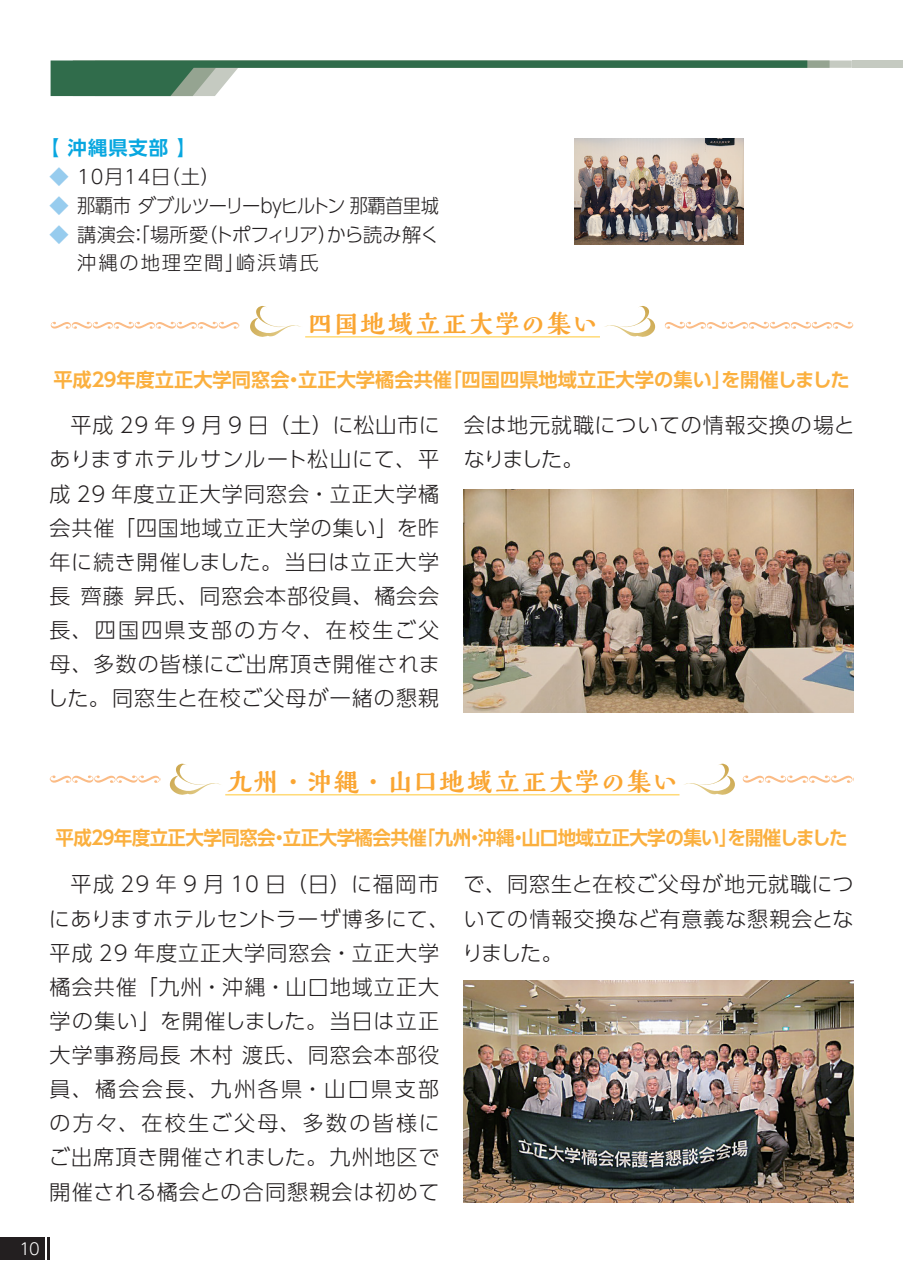
<style>
.page{position:relative;width:903px;height:1275px;background:#fff}
.page>*{position:absolute;margin:0;border:0;box-sizing:border-box;transform-origin:0 0}
.t1{font:800 25.38px "Kaimin So Std";letter-spacing:.08em;color:#faa633;scale:.96 1}
.t2{font:800 25.2px "Kaimin So Std";letter-spacing:.08em;color:#faa633;scale:.96 1}
.t3{font:300 21px/34.1px "UD Shin Go Pro";letter-spacing:.05em;color:#231f20;text-align:justify}
.t4{font:300 21px/34.1px "UD Shin Go Pro";letter-spacing:.03em;color:#231f20}
.t5{font:700 19.25px "UD Shin Go Pro De";letter-spacing:-.03em;color:#fbb03f;scale:.96 1}
.t6{font:700 19.25px "UD Shin Go Pro De";color:#fbb03f}
.t7{font:300 19.25px/28.9px "UD Shin Go Pro";letter-spacing:.015em;color:#231f20}
.t8{font:300 19.25px "UD Shin Go Pro";letter-spacing:-.02em;color:#231f20;scale:.95 1}
.t9{font:300 19.25px "UD Shin Go Pro";letter-spacing:-.02em;color:#231f20}
.t10{font:700 19.25px "UD Shin Go Pro De";letter-spacing:.05em;color:#08a7e0}
.t11{font:300 16.1px "UD Shin Go Pro";color:#fff}
.s1{color:#97ccee}
</style>
<div class="page">
<div style="left:0;top:1238px;width:45px;height:22px;background:#231f20"></div>
<hr style="left:47px;top:1238px;width:3px;height:22px;background:#231f20">
<svg style="left:51px;top:60px;width:801px;height:36px"></svg>
<div style="left:852px;top:60px;width:51px;height:8px;background:#c5cac1"></div>
<svg style="left:250px;top:306px;width:406px;height:31px"></svg>
<hr style="left:305px;top:336px;width:295px;height:2px;background:#ffdb7a">
<svg style="left:665px;top:322px;width:188px;height:7px"></svg>
<svg style="left:51px;top:322px;width:188px;height:7px"></svg>
<svg style="left:169px;top:763px;width:109px;height:33px"></svg>
<div style="left:290px;top:778px;width:7px;height:7px;border:2px solid #fff;border-radius:50%"></div>
<svg style="left:307px;top:795px;width:54px;height:1px"></svg>
<div style="left:370px;top:778px;width:7px;height:7px;border:2px solid #fff;border-radius:50%"></div>
<hr style="left:225px;top:794px;width:454px;height:1px;background:#ffdb7a">
<svg style="left:389px;top:763px;width:465px;height:33px"></svg>
<svg style="left:50px;top:775px;width:110px;height:8px"></svg>
<img style="left:464px;top:981px;width:389px;height:222px">
<img style="left:464px;top:490px;width:389px;height:222px">
<img style="left:574px;top:138px;width:169px;height:106px">
<p class="t10" style="left:40px;top:132px;width:157px">【 沖縄県支部 】</p>
<p class="t9" style="left:50px;top:161px;width:172px"><span class="s1">◆</span> 10月14日（土）</p>
<p class="t8" style="left:50px;top:190px;width:411px"><span class="s1">◆</span> 那覇市ダブルツーリーbyヒルトン 那覇首里城</p>
<p class="t7" style="left:77px;top:219px;width:364px;text-indent:-28px"><span class="s1">◆</span> 講演会：「場所愛（トポフィリア）から読み解く沖縄の地理空間」崎浜靖氏</p>
<p class="t2" style="left:308px;top:306px;width:302px">四国地域立正大学の集い</p>
<p class="t6" style="left:53px;top:364px;width:798px">平成２９年度立正大学同窓会・立正大学橘会共催「四国四県地域立正大学の集い」を開催しました</p>
<p class="t3" style="left:47px;top:407px;width:394px;text-indent:23px">平成 29 年 9 月 9 日（土）に松山市にありますホテルサンルート松山にて、平成 29 年度立正大学同窓会・立正大学橘会共催「四国地域立正大学の集い」を昨年に続き開催しました。当日は立正大学長 齊藤 昇氏、同窓会本部役員、橘会会長、四国四県支部の方々、在校生ご父母、多数の皆様にご出席頂き開催されました。同窓生と在校ご父母が一緒の懇親</p>
<p class="t4" style="left:464px;top:407px;width:392px">会は地元就職についての情報交換の場となりました。</p>
<p class="t1" style="left:228px;top:764px;width:470px">九州・沖縄・山口地域立正大学の集い</p>
<p class="t5" style="left:56px;top:822px;width:826px">平成２９年度立正大学同窓会・立正大学橘会共催「九州・沖縄・山口地域立正大学の集い」を開催しました</p>
<p class="t3" style="left:49px;top:867px;width:402px;text-align:center">平成 29 年 9 月 10 日（日）に福岡市<br>にありますホテルセントラーザ博多にて、平成 29 年度立正大学同窓会・立正大学橘会共催「九州・沖縄・山口地域立正大学の集い」を開催しました。当日は立正大学事務局長 木村 渡氏、同窓会本部役員、橘会会長、九州各県・山口県支部の方々、在校生ご父母、多数の皆様にご出席頂き開催されました。九州地区で開催される橘会との合同懇親会は初めて</p>
<p class="t3" style="left:462px;top:867px;width:393px">で、同窓生と在校ご父母が地元就職についての情報交換など有意義な懇親会となりました。</p>
<p class="t11" style="left:20px;top:1236px;width:22px">10</p>
</div>
